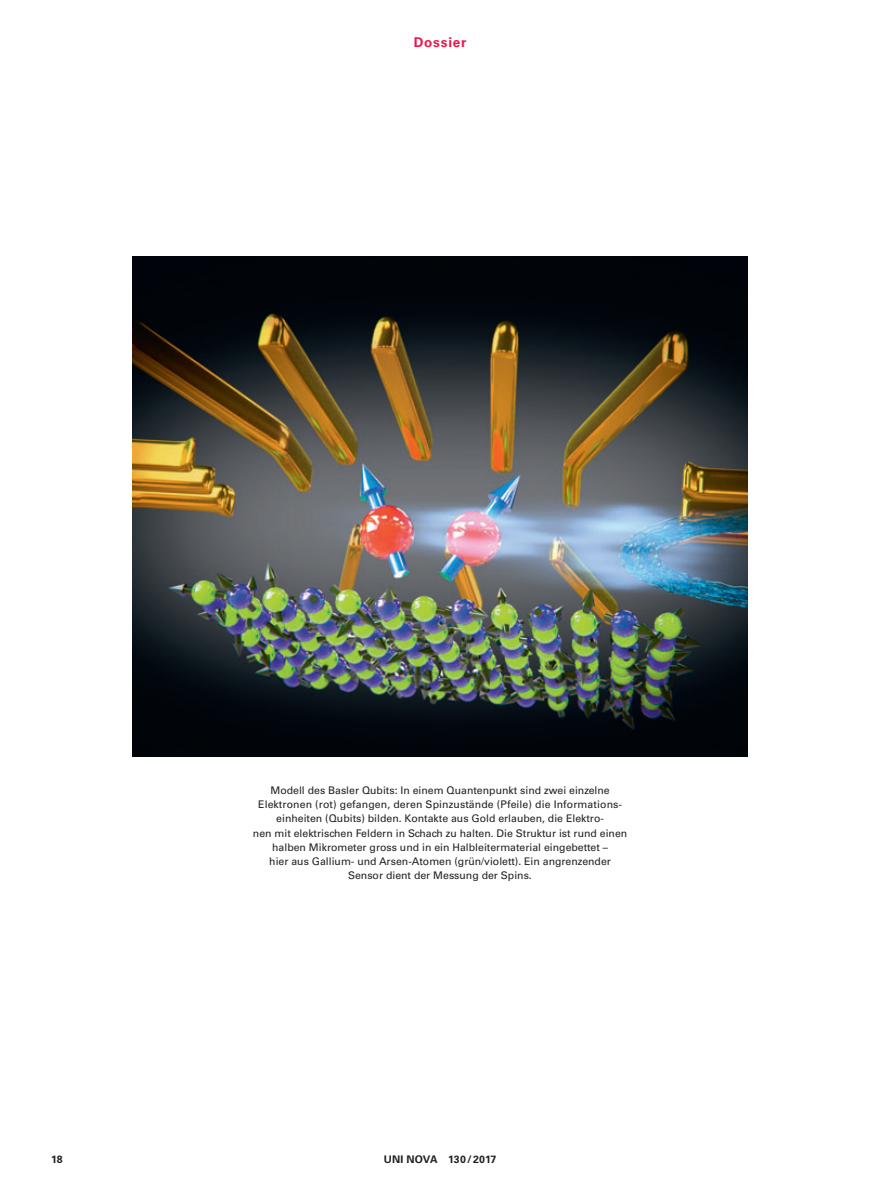
<style>
.page{position:relative;width:893px;height:1191px;background:#fff}
.page>*{position:absolute;margin:0;border:0;box-sizing:border-box;transform-origin:0 0}
.t1{font:700 13.5px "Univers LT Std";letter-spacing:.06em;color:#ed164b}
.t2{font:10.5px/14.2px "Univers LT Std";color:#231f20;text-align:center}
.t3{font:700 10.5px "Univers LT Std";color:#231f20}
</style>
<div class="page">
<img style="left:133px;top:256px;width:614px;height:500px">
<p class="t1" style="left:414px;top:37px;width:54px">Dossier</p>
<p class="t2" style="left:253px;top:784px;width:376px">Modell des Basler Qubits: In einem Quantenpunkt sind zwei einzelne Elektronen (rot) gefangen, deren Spinzustände (Pfeile) die Informations&shy;einheiten (Qubits) bilden. Kontakte aus Gold erlauben, die Elektro-<br>nen mit elektrischen Feldern in Schach zu halten. Die Struktur ist rund einen halben Mikrometer gross und in ein Halbleitermaterial eingebettet –<br>hier aus Gallium- und Arsen-Atomen (grün/violett). Ein angrenzender Sensor dient der Messung der Spins.</p>
<p class="t3" style="left:51px;top:1154px;width:13px">18</p>
<p class="t3" style="left:384px;top:1154px;width:114px">UNI NOVA 130 / 2017</p>
</div>
